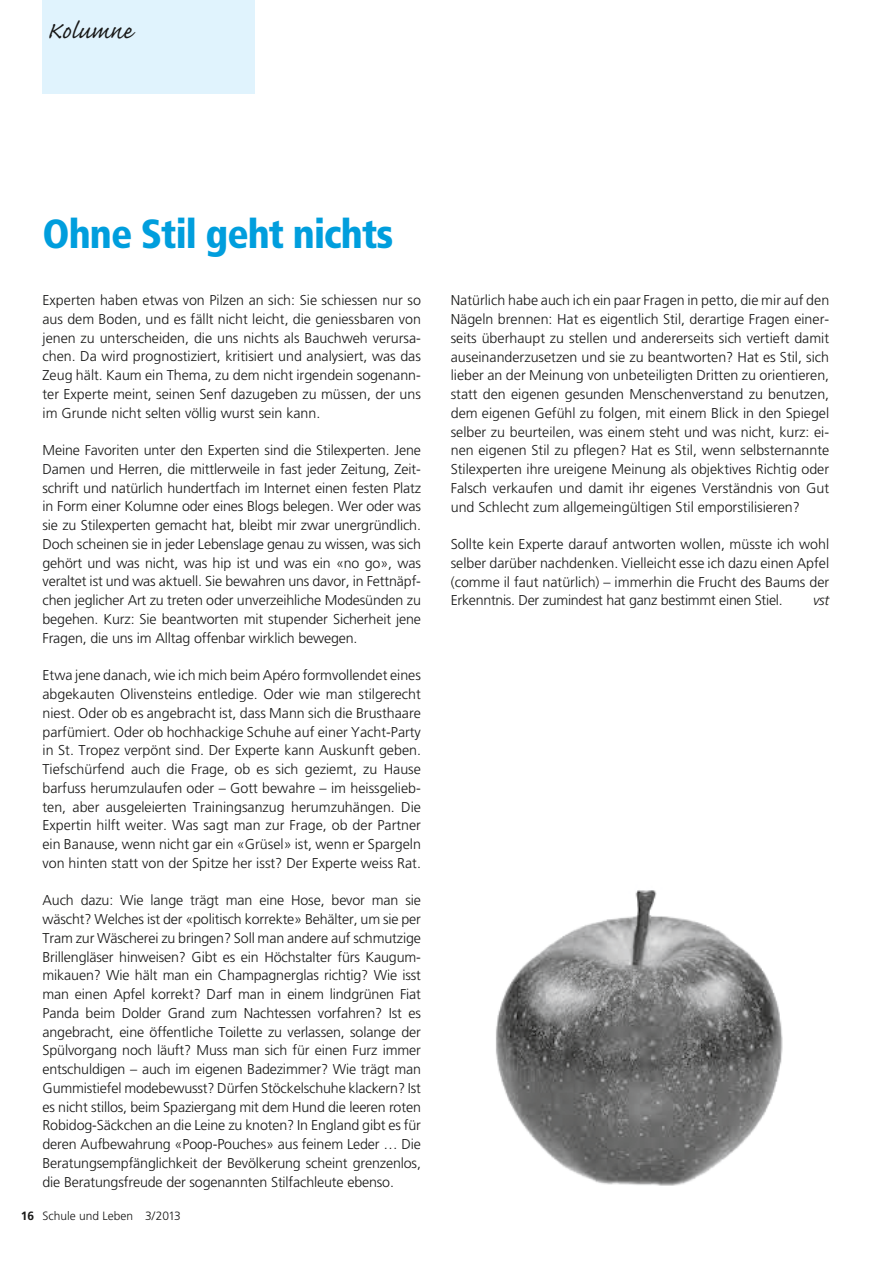
<style>
.page{position:relative;width:893px;height:1263px;background:#fff}
.page>*{position:absolute;margin:0;border:0;box-sizing:border-box;transform-origin:0 0}
.t1{font:900 condensed 40.5px "Frutiger";letter-spacing:-.025em;color:#009edd}
.t2{font:30px "Caflisch Script";color:#181817}
.t3{font:300 14.25px/18.8px "Frutiger";color:#181817;text-align:justify}
.t4{font:italic 300 14.25px "Frutiger";color:#181817}
.t5{font:300 12px "Frutiger";color:#181817}
.s1{font-weight:700}
</style>
<div class="page">
<div style="left:43px;top:0;width:212px;height:94px;background:#e0f3fd"></div>
<img style="left:496px;top:890px;width:287px;height:296px">
<h2 class="t2" style="left:47px;top:16px;width:87px">Kolumne</h2>
<h1 class="t1" style="left:43px;top:210px;width:352px">Ohne Stil geht nichts</h1>
<p class="t3" style="left:43px;top:291px;width:380px">Experten haben etwas von Pilzen an sich: Sie schiessen nur so aus dem Boden, und es fällt nicht leicht, die geniessbaren von jenen zu unterscheiden, die uns nichts als Bauchweh verursa&shy;chen. Da wird prognostiziert, kritisiert und analysiert, was das Zeug hält. Kaum ein Thema, zu dem nicht irgendein sogenann&shy;ter Experte meint, seinen Senf dazugeben zu müssen, der uns im Grunde nicht selten völlig wurst sein kann.</p>
<p class="t3" style="left:43px;top:441px;width:380px">Meine Favoriten unter den Experten sind die Stilexperten. Jene Damen und Herren, die mittlerweile in fast jeder Zeitung, Zeit&shy;schrift und natürlich hundertfach im Internet einen festen Platz in Form einer Kolumne oder eines Blogs belegen. Wer oder was sie zu Stilexperten gemacht hat, bleibt mir zwar unergründlich.<br>Doch scheinen sie in jeder Lebenslage genau zu wissen, was sich gehört und was nicht, was hip ist und was ein «no go», was veraltet ist und was aktuell. Sie bewahren uns davor, in Fettnäpf&shy;chen jeglicher Art zu treten oder unverzeihliche Modesünden zu begehen. Kurz: Sie beantworten mit stupender Sicherheit jene Fragen, die uns im Alltag offenbar wirklich bewegen.</p>
<p class="t3" style="left:43px;top:666px;width:380px">Etwa jene danach, wie ich mich beim Apéro formvollendet eines abgekauten Olivensteins entledige. Oder wie man stilgerecht niest. Oder ob es angebracht ist, dass Mann sich die Brusthaare parfümiert. Oder ob hochhackige Schuhe auf einer Yacht-Party in St. Tropez verpönt sind. Der Experte kann Auskunft geben.<br>Tiefschürfend auch die Frage, ob es sich geziemt, zu Hause barfuss herumzulaufen oder – Gott bewahre – im heissgelieb&shy;ten, aber ausgeleierten Trainingsanzug herumzuhängen. Die Expertin hilft weiter. Was sagt man zur Frage, ob der Partner ein Banause, wenn nicht gar ein «Grüsel» ist, wenn er Spargeln von hinten statt von der Spitze her isst? Der Experte weiss Rat.</p>
<p class="t3" style="left:43px;top:891px;width:380px">Auch dazu: Wie lange trägt man eine Hose, bevor man sie wäscht? Welches ist der «politisch korrekte» Behälter, um sie per Tram zur Wäscherei zu bringen? Soll man andere auf schmutzige Brillengläser hinweisen? Gibt es ein Höchstalter fürs Kaugum&shy;mikauen? Wie hält man ein Champagnerglas richtig? Wie isst man einen Apfel korrekt? Darf man in einem lindgrünen Fiat Panda beim Dolder Grand zum Nachtessen vorfahren? Ist es angebracht, eine öffentliche Toilette zu verlassen, solange der Spülvorgang noch läuft? Muss man sich für einen Furz immer entschuldigen – auch im eigenen Badezimmer? Wie trägt man Gummistiefel modebewusst? Dürfen Stöckelschuhe klackern? Ist es nicht stillos, beim Spaziergang mit dem Hund die leeren roten Robidog-Säckchen an die Leine zu knoten? In England gibt es für deren Aufbewahrung «Poop-Pouches» aus feinem Leder … Die Beratungsempfänglichkeit der Bevölkerung scheint grenzenlos, die Beratungsfreude der sogenannten Stilfachleute ebenso.</p>
<p class="t5" style="left:21px;top:1209px;width:162px"><span class="s1">16</span> Schule und Leben 3/2013</p>
<p class="t3" style="left:451px;top:291px;width:380px">Natürlich habe auch ich ein paar Fragen in petto, die mir auf den Nägeln brennen: Hat es eigentlich Stil, derartige Fragen einer&shy;seits überhaupt zu stellen und andererseits sich vertieft damit auseinanderzusetzen und sie zu beantworten? Hat es Stil, sich lieber an der Meinung von unbeteiligten Dritten zu orientieren, statt den eigenen gesunden Menschenverstand zu benutzen, dem eigenen Gefühl zu folgen, mit einem Blick in den Spiegel selber zu beurteilen, was einem steht und was nicht, kurz: ei&shy;nen eigenen Stil zu pflegen? Hat es Stil, wenn selbsternannte Stilexperten ihre ureigene Meinung als objektives Richtig oder Falsch verkaufen und damit ihr eigenes Verständnis von Gut und Schlecht zum allgemeingültigen Stil emporstilisieren?</p>
<p class="t3" style="left:451px;top:535px;width:380px">Sollte kein Experte darauf antworten wollen, müsste ich wohl selber darüber nachdenken. Vielleicht esse ich dazu einen Apfel (comme il faut natürlich) – immerhin die Frucht des Baums der Erkenntnis. Der zumindest hat ganz bestimmt einen Stiel.</p>
<p class="t4" style="left:813px;top:592px;width:18px">vst</p>
</div>
